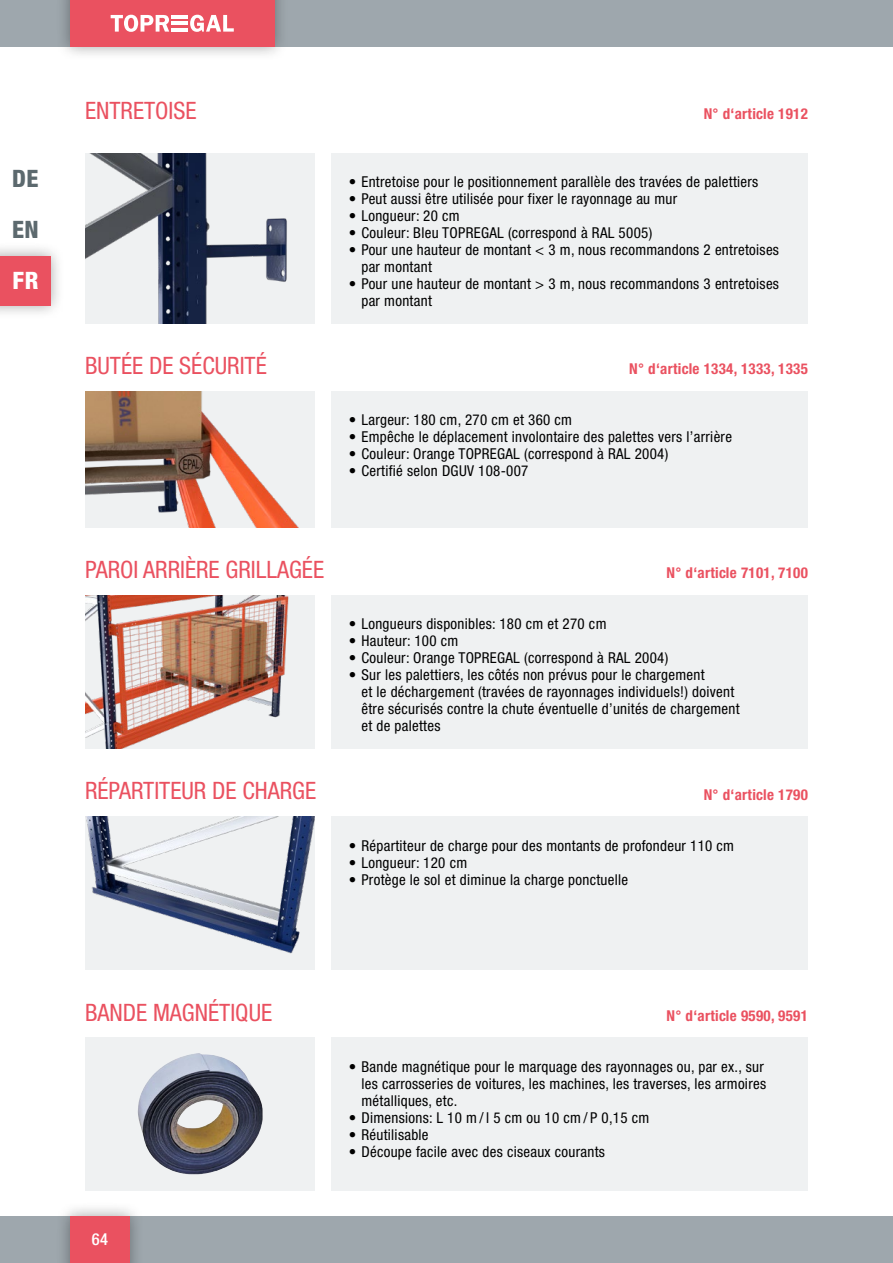
<style>
.page{position:relative;width:893px;height:1263px;background:#fff}
.page>*{position:absolute;margin:0;border:0;box-sizing:border-box;transform-origin:0 0}
.t1{font:condensed 24px "Helvetica Neue LT Pro";color:#ea5160}
.t2{font:800 condensed 24px "Helvetica Neue LT Pro";color:#5c696e}
.t3{font:800 condensed 24px "Helvetica Neue LT Pro";color:#fff}
.t4{font:500 condensed 16.5px "Helvetica Neue LT Pro";color:#fff}
.t5{font:condensed 15px/17px "Helvetica Neue LT Pro";letter-spacing:.02em;color:#000}
.t6{font:700 condensed 15px "Helvetica Neue LT Pro";letter-spacing:.02em;color:#ea5160}
</style>
<div class="page">
<div style="left:0;top:1216px;width:893px;height:47px;background:#9ea7ad"></div>
<div style="left:0;top:0;width:893px;height:47px;background:#9ea7ad"></div>
<div style="left:0;top:242px;width:65px;height:77px;background:#000;opacity:.35"></div>
<div style="left:0;top:256px;width:50px;height:49px;background:#ea5160"></div>
<div style="left:56px;top:0;width:233px;height:61px;background:#000;opacity:.35"></div>
<div style="left:70px;top:0;width:204px;height:47px;background:#ea5160"></div>
<div style="left:56px;top:1202px;width:88px;height:61px;background:#000;opacity:.35"></div>
<div style="left:70px;top:1216px;width:60px;height:47px;background:#ea5160"></div>
<svg style="left:111px;top:15px;width:58px;height:17px"></svg>
<svg style="left:190px;top:15px;width:44px;height:17px"></svg>
<hr style="left:171px;top:15px;width:17px;height:3px;background:#fff">
<hr style="left:171px;top:22px;width:17px;height:3px;background:#fff">
<hr style="left:171px;top:28px;width:17px;height:4px;background:#fff">
<div style="left:332px;top:153px;width:476px;height:170px;background:#eff1f2"></div>
<div style="left:332px;top:391px;width:476px;height:136px;background:#eff1f2"></div>
<div style="left:332px;top:595px;width:476px;height:153px;background:#eff1f2"></div>
<div style="left:332px;top:816px;width:476px;height:153px;background:#eff1f2"></div>
<div style="left:332px;top:1038px;width:476px;height:153px;background:#eff1f2"></div>
<img style="left:85px;top:153px;width:230px;height:170px">
<img style="left:85px;top:391px;width:230px;height:136px">
<img style="left:85px;top:595px;width:230px;height:153px">
<img style="left:85px;top:816px;width:230px;height:153px">
<svg style="left:85px;top:1038px;width:230px;height:153px;fill:#eff1f2"></svg>
<img style="left:138px;top:1053px;width:60px;height:69px">
<h1 class="t2" style="left:12px;top:164px;width:28px">DE</h1>
<h1 class="t2" style="left:12px;top:215px;width:28px">EN</h1>
<h1 class="t3" style="left:13px;top:266px;width:27px">FR</h1>
<h1 class="t1" style="left:85px;top:96px;width:113px">ENTRETOISE</h1>
<h1 class="t1" style="left:85px;top:352px;width:183px">BUTÉE DE SÉCURITÉ</h1>
<p class="t6" style="left:704px;top:105px;width:106px">N° d‘article 1912</p>
<p class="t5" style="left:349px;top:173px;width:411px">• Entretoise pour le positionnement parallèle des travées de palettiers</p>
<p class="t5" style="left:349px;top:190px;width:330px">• Peut aussi être utilisée pour fixer le rayonnage au mur</p>
<p class="t5" style="left:349px;top:207px;width:113px">• Longueur: 20 cm</p>
<p class="t5" style="left:349px;top:224px;width:305px">• Couleur: Bleu TOPREGAL (correspond à RAL 5005)</p>
<p class="t5" style="left:361px;top:241px;width:419px;text-indent:-13px">• Pour une hauteur de montant &lt; 3 m, nous recommandons 2 entretoises par montant</p>
<p class="t5" style="left:361px;top:275px;width:419px;text-indent:-13px">• Pour une hauteur de montant &gt; 3 m, nous recommandons 3 entretoises par montant</p>
<p class="t6" style="left:629px;top:360px;width:180px">N° d‘article 1334, 1333, 1335</p>
<p class="t5" style="left:349px;top:411px;width:225px">• Largeur: 180 cm, 270 cm et 360 cm</p>
<p class="t5" style="left:349px;top:428px;width:385px">• Empêche le déplacement involontaire des palettes vers l’arrière</p>
<p class="t5" style="left:349px;top:445px;width:321px">• Couleur: Orange TOPREGAL (correspond à RAL 2004)</p>
<p class="t5" style="left:349px;top:462px;width:181px">• Certifié selon DGUV 108-007</p>
<h1 class="t1" style="left:85px;top:556px;width:241px">PAROI ARRIÈRE GRILLAGÉE</h1>
<h1 class="t1" style="left:85px;top:777px;width:233px">RÉPARTITEUR DE CHARGE</h1>
<p class="t6" style="left:666px;top:564px;width:143px">N° d‘article 7101, 7100</p>
<p class="t5" style="left:349px;top:615px;width:259px">• Longueurs disponibles: 180 cm et 270 cm</p>
<p class="t5" style="left:349px;top:632px;width:111px">• Hauteur: 100 cm</p>
<p class="t5" style="left:349px;top:649px;width:321px">• Couleur: Orange TOPREGAL (correspond à RAL 2004)</p>
<p class="t5" style="left:361px;top:666px;width:380px;text-indent:-13px">• Sur les palettiers, les côtés non prévus pour le chargement<br>et le déchargement (travées de rayonnages individuels!) doivent être sécurisés contre la chute éventuelle d’unités de chargement et de palettes</p>
<p class="t6" style="left:704px;top:785px;width:106px">N° d‘article 1790</p>
<p class="t5" style="left:349px;top:837px;width:387px">• Répartiteur de charge pour des montants de profondeur 110 cm</p>
<p class="t5" style="left:349px;top:854px;width:120px">• Longueur: 120 cm</p>
<p class="t5" style="left:349px;top:871px;width:281px">• Protège le sol et diminue la charge ponctuelle</p>
<h1 class="t1" style="left:85px;top:998px;width:189px">BANDE MAGNÉTIQUE</h1>
<p class="t4" style="left:92px;top:1229px;width:18px">64</p>
<p class="t6" style="left:666px;top:1006px;width:143px">N° d‘article 9590, 9591</p>
<p class="t5" style="left:361px;top:1058px;width:406px;text-indent:-13px">• Bande magnétique pour le marquage des rayonnages ou, par ex., sur les carrosseries de voitures, les machines, les traverses, les armoires métalliques, etc.</p>
<p class="t5" style="left:349px;top:1109px;width:302px">• Dimensions: L 10 m / l 5 cm ou 10 cm / P 0,15 cm</p>
<p class="t5" style="left:349px;top:1126px;width:81px">• Réutilisable</p>
<p class="t5" style="left:349px;top:1143px;width:258px">• Découpe facile avec des ciseaux courants</p>
</div>
